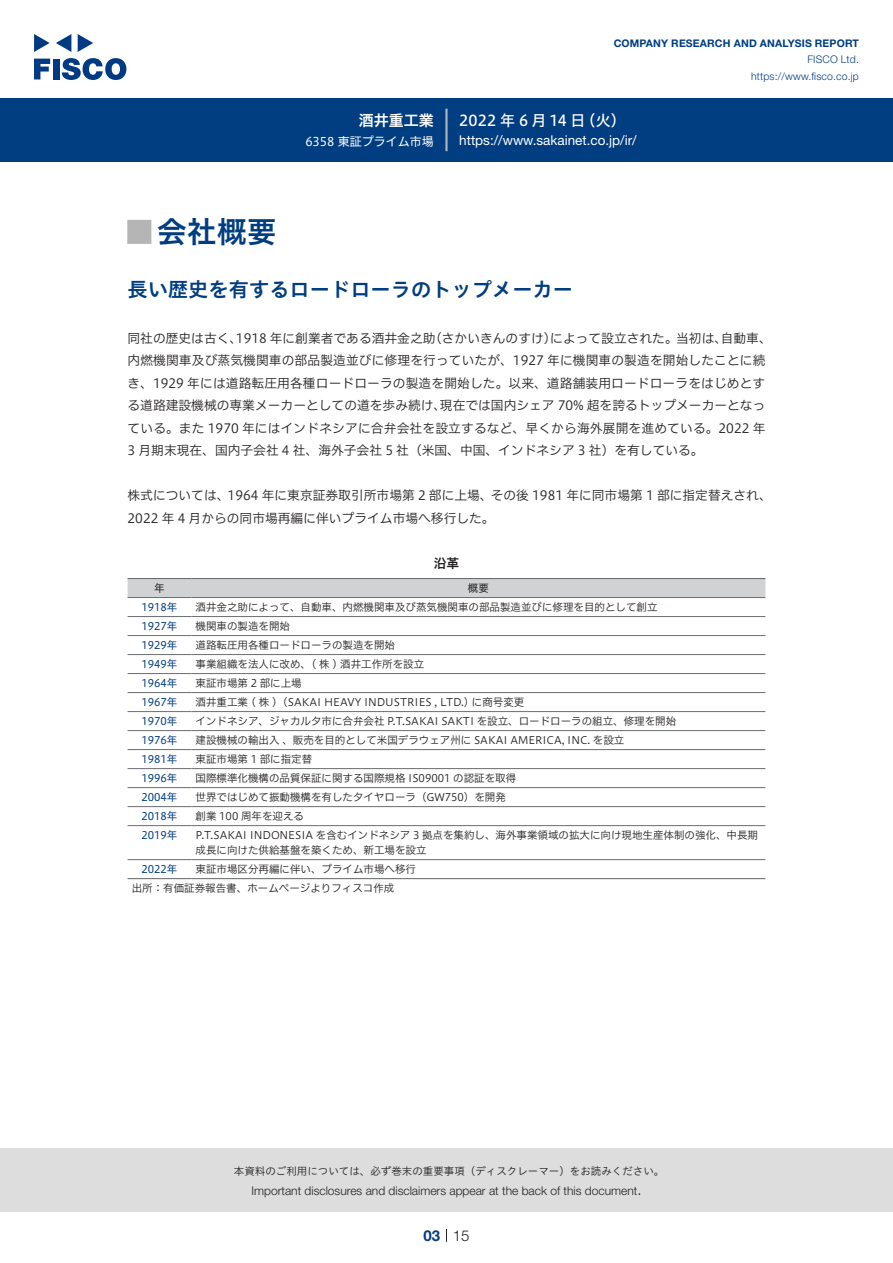
<style>
.page{position:relative;width:893px;height:1263px;background:#fff}
.page>*{position:absolute;margin:0;border:0;box-sizing:border-box;transform-origin:0 0}
.t1{font:30px "Hiragino UD Sans Std N W6";color:#003d81}
.t2{font:24px "Hiragino UD Sans Std N W6";color:#b5b5b6}
.t3{font:20.25px "Hiragino UD Sans Std W6";color:#003d81}
.t4{font:15px "Hiragino UD Sans F Std N W5";letter-spacing:.005em;color:#fff}
.t5{font:15px "Hiragino UD Sans F Std N W6";color:#fff}
.t6{font:300 15px "Helvetica Neue LT Std";color:#231f20}
.t7{font:700 15px "Helvetica Neue LT Std";color:#003d81}
.t8{font:13.5px "Helvetica Neue LT Std";color:#fff}
.t9{font:12.75px/22.5px "Hiragino UD Sans F Std N W3";color:#231f20}
.t10{font:12.75px "Hiragino UD Sans F Std N W6";color:#231f20}
.t11{font:300 12px "Helvetica Neue LT Std";color:#231f20}
.t12{font:12px "Hiragino UD Sans F Std N W4";color:#fff}
.t13{font:10.5px/19px "Hiragino UD Sans F Std N W3";color:#231f20}
.t14{font:10.5px "Hiragino UD Sans F Std N W4";color:#003d81}
.t15{font:10.5px "Hiragino UD Sans Std W3";color:#231f20}
.t16{font:700 10.5px "Helvetica Neue LT Std";letter-spacing:.015em;color:#003d81}
.t17{font:300 10.5px/16.5px "Helvetica Neue LT Std";letter-spacing:.015em;color:#003d81;text-align:right}
.t18{font:10.5px "Hiragino UD Sans F Std N W4";color:#231f20}
</style>
<div class="page">
<div style="left:0;top:1148px;width:893px;height:64px;background:#ddd"></div>
<svg style="left:34px;top:59px;width:16px;height:20px"></svg>
<div style="left:53px;top:59px;width:6px;height:20px;background:#003a83"></div>
<svg style="left:62px;top:58px;width:64px;height:22px"></svg>
<svg style="left:34px;top:34px;width:16px;height:18px"></svg>
<svg style="left:78px;top:34px;width:15px;height:18px"></svg>
<svg style="left:56px;top:34px;width:15px;height:18px"></svg>
<div style="left:0;top:98px;width:893px;height:64px;background:#003d81"></div>
<hr style="left:445px;top:109px;width:3px;height:42px;background:#b5b5b6">
<svg style="left:446px;top:1229px;width:1px;height:13px"></svg>
<div style="left:128px;top:579px;width:637px;height:18px;background:#d1d2d4"></div>
<hr style="left:128px;top:597px;width:63px;height:1px;background:#6c6d70">
<hr style="left:191px;top:597px;width:574px;height:1px;background:#6c6d70">
<hr style="left:128px;top:616px;width:63px;height:1px;background:#6c6d70">
<hr style="left:191px;top:616px;width:574px;height:1px;background:#6c6d70">
<hr style="left:128px;top:635px;width:63px;height:1px;background:#6c6d70">
<hr style="left:191px;top:635px;width:574px;height:1px;background:#6c6d70">
<hr style="left:128px;top:654px;width:63px;height:1px;background:#6c6d70">
<hr style="left:191px;top:654px;width:574px;height:1px;background:#6c6d70">
<hr style="left:128px;top:673px;width:63px;height:1px;background:#6c6d70">
<hr style="left:191px;top:673px;width:574px;height:1px;background:#6c6d70">
<hr style="left:128px;top:692px;width:63px;height:1px;background:#6c6d70">
<hr style="left:191px;top:692px;width:574px;height:1px;background:#6c6d70">
<hr style="left:128px;top:711px;width:63px;height:1px;background:#6c6d70">
<hr style="left:191px;top:711px;width:574px;height:1px;background:#6c6d70">
<hr style="left:128px;top:730px;width:63px;height:1px;background:#6c6d70">
<hr style="left:191px;top:730px;width:574px;height:1px;background:#6c6d70">
<hr style="left:128px;top:749px;width:63px;height:1px;background:#6c6d70">
<hr style="left:191px;top:749px;width:574px;height:1px;background:#6c6d70">
<hr style="left:128px;top:768px;width:63px;height:1px;background:#6c6d70">
<hr style="left:191px;top:768px;width:574px;height:1px;background:#6c6d70">
<hr style="left:128px;top:787px;width:63px;height:1px;background:#6c6d70">
<hr style="left:191px;top:787px;width:574px;height:1px;background:#6c6d70">
<hr style="left:128px;top:806px;width:63px;height:1px;background:#6c6d70">
<hr style="left:191px;top:806px;width:574px;height:1px;background:#6c6d70">
<hr style="left:128px;top:825px;width:63px;height:1px;background:#6c6d70">
<hr style="left:191px;top:825px;width:574px;height:1px;background:#6c6d70">
<hr style="left:128px;top:859px;width:63px;height:1px;background:#6c6d70">
<hr style="left:191px;top:859px;width:574px;height:1px;background:#6c6d70">
<hr style="left:128px;top:578px;width:63px;height:1px;background:#6c6d70">
<hr style="left:191px;top:578px;width:574px;height:1px;background:#6c6d70">
<hr style="left:128px;top:878px;width:63px;height:1px;background:#6c6d70">
<hr style="left:191px;top:878px;width:574px;height:1px;background:#6c6d70">
<h3 class="t5" style="left:359px;top:109px;width:76px">酒井重工業</h3>
<p class="t12" style="left:305px;top:132px;width:130px">6358 東証プライム市場</p>
<p class="t16" style="left:614px;top:37px;width:247px">COMPANY RESEARCH AND ANALYSIS REPORT</p>
<p class="t17" style="left:751px;top:51px;width:109px">FISCO Ltd. https://www.fisco.co j p.</p>
<h3 class="t4" style="left:581px;top:109px;width:47px">（火(</h3>
<h3 class="t4" style="left:459px;top:109px;width:128px">2022 年 6 月 14 日</h3>
<p class="t8" style="left:459px;top:132px;width:179px">https://www.sakainet. c o j p. /i r/</p>
<h1 class="t1" style="left:157px;top:209px;width:121px">会社概要</h1>
<h2 class="t2" style="left:128px;top:213px;width:25px">█</h2>
<h3 class="t3" style="left:128px;top:274px;width:447px">長い歴史を有するロードローラのトップメーカー</h3>
<p class="t9" style="left:236px;top:326px;width:201px">1918 年に創業者である酒井金之助</p>
<p class="t9" style="left:721px;top:326px;width:52px">自動車、</p>
<p class="t9" style="left:429px;top:326px;width:129px">（さかいきんのすけ）</p>
<p class="t9" style="left:128px;top:326px;width:116px">同社の歴史は古く、</p>
<p class="t9" style="left:128px;top:349px;width:639px">内燃機関車及び蒸気機関車の部品製造並びに修理を行っていたが、1927 年に機関車の製造を開始したことに続</p>
<p class="t9" style="left:128px;top:371px;width:639px">き、1929 年には道路転圧用各種ロードローラの製造を開始した。以来、道路舗装用ロードローラをはじめとす</p>
<p class="t9" style="left:440px;top:394px;width:327px">現在では国内シェア 70% 超を誇るトップメーカーとなっ</p>
<p class="t9" style="left:550px;top:326px;width:178px">によって設立された。当初は、</p>
<p class="t9" style="left:128px;top:394px;width:639px">る道路建設機械の専業メーカーとしての道を歩み続け、<br>ている。また 1970 年にはインドネシアに合弁会社を設立するなど、早くから海外展開を進めている。2022 年<br>3 月期末現在、国内子会社 4 社、海外子会社 5 社（米国、中国、インドネシア 3 社）を有している。</p>
<p class="t9" style="left:491px;top:484px;width:283px">その後 1981 年に同市場第 1 部に指定替えされ、</p>
<p class="t9" style="left:228px;top:484px;width:267px">1964 年に東京証券取引所市場第 2 部に上場、</p>
<p class="t9" style="left:128px;top:484px;width:369px">株式については、<br>2022 年 4 月からの同市場再編に伴いプライム市場へ移行した。</p>
<p class="t10" style="left:434px;top:553px;width:27px">沿革</p>
<p class="t18" style="left:468px;top:580px;width:22px">概要</p>
<p class="t18" style="left:154px;top:580px;width:12px">年</p>
<p class="t14" style="left:141px;top:599px;width:38px">1918年</p>
<p class="t13" style="left:196px;top:597px;width:463px">酒井金之助によって、自動車、内燃機関車及び蒸気機関車の部品製造並びに修理を目的として創立</p>
<p class="t14" style="left:141px;top:618px;width:38px">1927年</p>
<p class="t13" style="left:196px;top:616px;width:96px">機関車の製造を開始</p>
<p class="t14" style="left:141px;top:637px;width:38px">1929年</p>
<p class="t13" style="left:196px;top:635px;width:201px">道路転圧用各種ロードローラの製造を開始</p>
<p class="t14" style="left:141px;top:656px;width:38px">1949年</p>
<p class="t13" style="left:196px;top:654px;width:230px">事業組織を法人に改め、( 株 ) 酒井工作所を設立</p>
<p class="t14" style="left:141px;top:675px;width:38px">1964年</p>
<p class="t13" style="left:196px;top:673px;width:108px">東証市場第 2 部に上場</p>
<p class="t14" style="left:141px;top:694px;width:38px">1967年</p>
<p class="t13" style="left:196px;top:692px;width:280px">酒井重工業 ( 株 )（SAKAI HEAVY INDUSTRIES , LTD ）.</p>
<p class="t13" style="left:472px;top:692px;width:54px">に商号変更</p>
<p class="t14" style="left:141px;top:713px;width:38px">1970年</p>
<p class="t13" style="left:196px;top:711px;width:482px">インドネシア、ジャカルタ市に合弁会社 T.P .SAKAI SAKTI を設立、ロードローラの組立、修理を開始</p>
<p class="t14" style="left:141px;top:732px;width:38px">1976年</p>
<p class="t13" style="left:196px;top:730px;width:430px">建設機械の輸出入、販売を目的として米国デラウェア州に SAKAI AMERICA, INC. を設立</p>
<p class="t14" style="left:141px;top:751px;width:38px">1981年</p>
<p class="t13" style="left:196px;top:749px;width:118px">東証市場第 1 部に指定替</p>
<p class="t14" style="left:141px;top:770px;width:38px">1996年</p>
<p class="t13" style="left:196px;top:768px;width:322px">国際標準化機構の品質保証に関する国際規格 IS09001 の認証を取得</p>
<p class="t14" style="left:141px;top:789px;width:38px">2004年</p>
<p class="t13" style="left:196px;top:787px;width:312px">世界ではじめて振動機構を有したタイヤローラ（GW750）を開発</p>
<p class="t14" style="left:141px;top:808px;width:38px">2018年</p>
<p class="t13" style="left:196px;top:806px;width:110px">創業 100 周年を迎える</p>
<p class="t14" style="left:141px;top:827px;width:38px">2019年</p>
<p class="t13" style="left:196px;top:825px;width:564px">T.P .SAKAI INDONESIA を含むインドネシア 3 拠点を集約し、海外事業領域の拡大に向け現地生産体制の強化、中長期</p>
<p class="t13" style="left:196px;top:840px;width:232px">成長に向けた供給基盤を築くため、新工場を設立東証市場区分再編に伴い、プライム市場へ移行</p>
<p class="t14" style="left:141px;top:861px;width:38px">2022年</p>
<p class="t13" style="left:132px;top:878px;width:264px">出所：有価証券報告書、ホームページよりフィスコ作成</p>
<p class="t15" style="left:234px;top:1163px;width:432px">本資料のご利用については、必ず巻末の重要事項（ディスクレーマー）をお読みください。</p>
<h3 class="t6" style="left:637px;top:1180px;width:6px">.</h3>
<p class="t11" style="left:251px;top:1183px;width:387px">Important disclosures and disclaimers appear at the back of this document</p>
<h3 class="t7" style="left:423px;top:1226px;width:18px">03</h3>
<h3 class="t6" style="left:453px;top:1226px;width:18px">15</h3>
</div>
